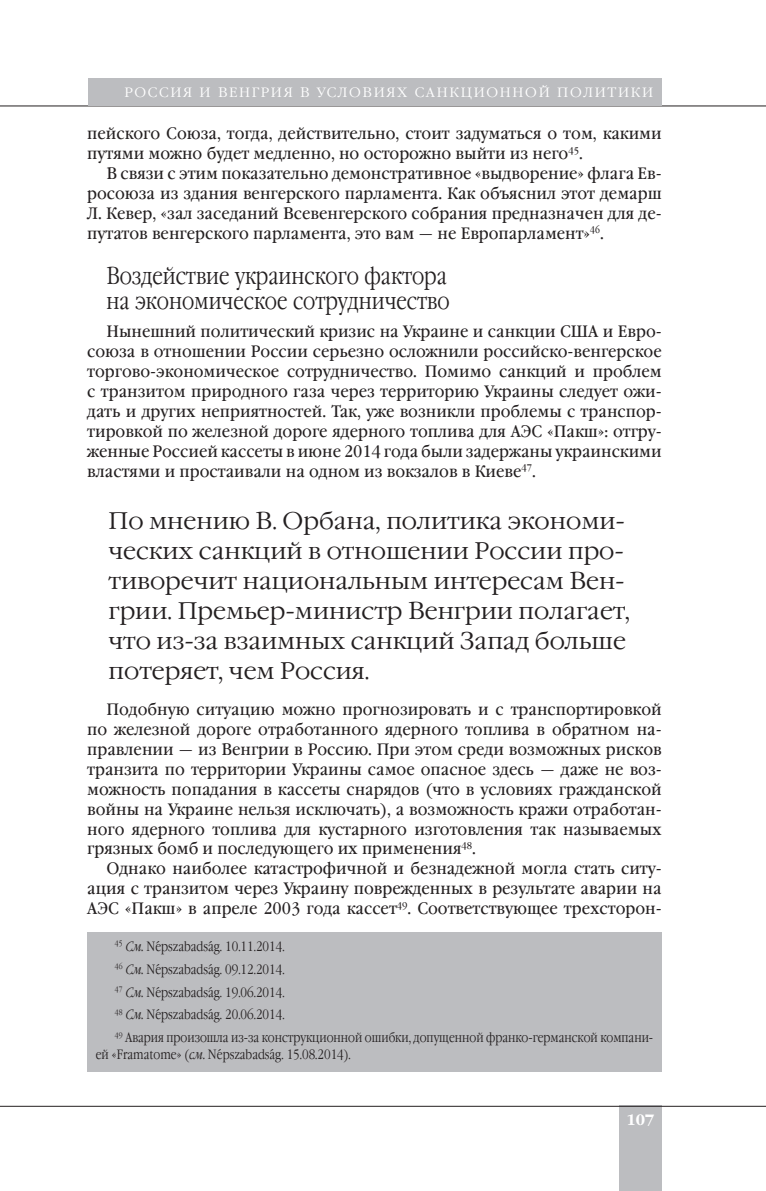
<style>
.page{position:relative;width:766px;height:1191px;background:#fff}
.page>*{position:absolute;margin:0;border:0;box-sizing:border-box;transform-origin:0 0}
.t1{font:300 24px/30px "Garamond C";color:#231f20}
.t2{font:300 24px/25.5px "Garamond Narrow C";color:#231f20}
.t3{font:16.5px/20px "Garamond Book Narrow C";color:#231f20;text-align:justify;scale:1.1 1}
.t4{font:700 15px "Garamond C";color:#fff}
.t5{font:300 13.5px/23px "Garamond Narrow C";color:#231f20}
.t6{font:300 13.5px "Garamond Narrow C";letter-spacing:.1em;color:#fff;scale:1.25 1}
.s1{font-style:italic}
.s2{font-family:"Phonetic Newton";font-weight:400}
</style>
<div class="page">
<div style="left:619px;top:1106px;width:42px;height:85px;background:#bcbdc0"></div>
<hr style="left:0;top:1106px;width:765px;height:1px;background:#231f20">
<hr style="left:0;top:106px;width:765px;height:1px;background:#231f20">
<div style="left:89px;top:78px;width:572px;height:28px;background:#bcbdc0"></div>
<div style="left:87px;top:932px;width:574px;height:139px;background:#bcbdc0"></div>
<p class="t6" style="left:124px;top:87px;width:424px">РОССИЯ И ВЕНГРИЯ В УСЛОВИЯХ САНКЦИОННОЙ ПОЛИТИКИ</p>
<p class="t3" style="left:87px;top:125px;width:523px">пейского Союза, тогда, действительно, стоит задуматься о том, какими</p>
<p class="t3" style="left:87px;top:145px;width:452px">путями можно будет медленно, но осторожно выйти из него<sup>45</sup>.</p>
<p class="t3" style="left:106px;top:165px;width:506px">В связи с этим показательно демонстративное «выдворение» флага Ев-</p>
<p class="t3" style="left:87px;top:185px;width:523px">росоюза из здания венгерского парламента. Как объяснил этот демарш</p>
<p class="t3" style="left:87px;top:205px;width:523px">Л. Кевер, «зал заседаний Всевенгерского собрания предназначен для де-</p>
<p class="t3" style="left:87px;top:225px;width:471px">путатов венгерского парламента, это вам — не Европарламент»<sup>46</sup>.</p>
<p class="t2" style="left:106px;top:265px;width:345px">Воздействие украинского фактора на экономическое сотрудничество</p>
<p class="t3" style="left:87px;top:323px;width:523px;text-indent:19px">Нынешний политический кризис на Украине и санкции США и Евро&shy;союза в отношении России серьезно осложнили российско-венгерское торгово-экономическое сотрудничество. Помимо санкций и проблем с транзитом природного газа через территорию Украины следует ожи&shy;дать и других неприятностей. Так, уже возникли проблемы с транспор&shy;тировкой по железной дороге ядерного топлива для АЭС «Пакш»: отгру&shy;женные Россией кассеты в июне 2014 года были задержаны украинскими властями и простаивали на одном из вокзалов в Киеве<sup>47</sup>.</p>
<p class="t1" style="left:108px;top:508px;width:523px">По мнению В. Орбана, политика экономи&shy;ческих санкций в отношении России про&shy;тиворечит национальным интересам Вен&shy;грии. Премьер-министр Венгрии полагает, что из-за взаимных санкций Запад больше потеряет, чем Россия.</p>
<p class="t3" style="left:106px;top:701px;width:506px">Подобную ситуацию можно прогнозировать и с транспортировкой</p>
<p class="t3" style="left:87px;top:721px;width:523px">по железной дороге отработанного ядерного топлива в обратном на-</p>
<p class="t3" style="left:87px;top:741px;width:523px">правлении — из Венгрии в Россию. При этом среди возможных рисков</p>
<p class="t3" style="left:87px;top:760px;width:523px">транзита по территории Украины самое опасное здесь — даже не воз-</p>
<p class="t3" style="left:87px;top:780px;width:523px">можность попадания в кассеты снарядов (что в условиях гражданской</p>
<p class="t3" style="left:87px;top:800px;width:523px">войны на Украине нельзя исключать), а возможность кражи отработан-</p>
<p class="t3" style="left:87px;top:820px;width:523px">ного ядерного топлива для кустарного изготовления так называемых</p>
<p class="t3" style="left:87px;top:840px;width:355px">грязных бомб и последующего их применения<sup>48</sup>.</p>
<p class="t3" style="left:106px;top:860px;width:506px">Однако наиболее катастрофичной и безнадежной могла стать ситу-</p>
<p class="t3" style="left:87px;top:880px;width:523px">ация с транзитом через Украину поврежденных в результате аварии на</p>
<p class="t3" style="left:87px;top:900px;width:523px">АЭС «Пакш» в апреле 2003 года кассет<sup>49</sup>. Соответствующее трехсторон-</p>
<p class="t5" style="left:115px;top:936px;width:539px"><sup>45</sup> <span class="s1">См.</span> Ne<span class="s2">´</span>pszabadsa<span class="s2">´</span>g. 10.11.2014.<br><sup>46</sup> <span class="s1">См.</span> Ne<span class="s2">´</span>pszabadsa<span class="s2">´</span>g. 09.12.2014.<br><sup>47</sup> <span class="s1">См.</span> Ne<span class="s2">´</span>pszabadsa<span class="s2">´</span>g. 19.06.2014.<br><sup>48</sup> <span class="s1">См.</span> Ne<span class="s2">´</span>pszabadsa<span class="s2">´</span>g. 20.06.2014.<br><sup>49</sup> Авария произошла из-за конструкционной ошибки, допущенной франко-германской компани-</p>
<p class="t5" style="left:96px;top:1044px;width:256px">ей «Framatome» (<span class="s1">см.</span> Ne<span class="s2">´</span>pszabadsa<span class="s2">´</span>g. 15.08.2014).</p>
<p class="t4" style="left:626px;top:1113px;width:29px">107</p>
</div>
